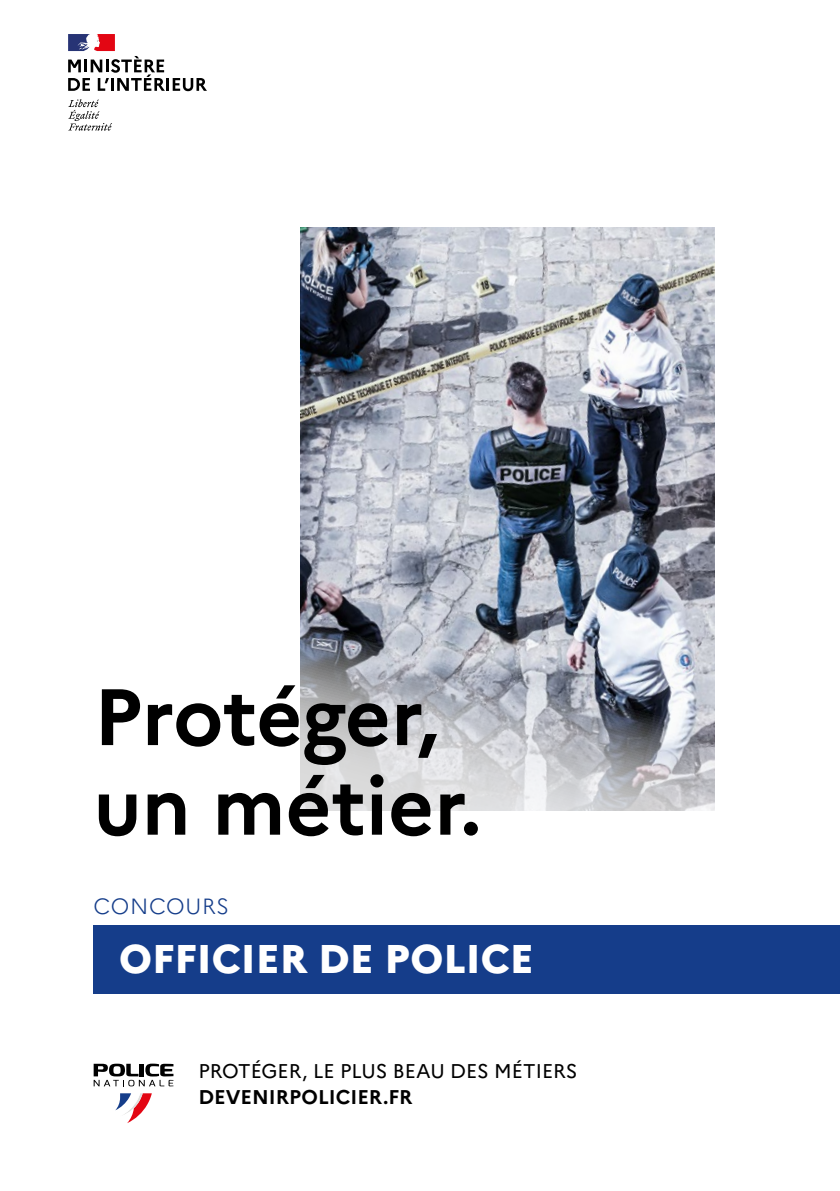
<style>
.page{position:relative;width:840px;height:1191px;background:#fff}
.page>*{position:absolute;margin:0;border:0;box-sizing:border-box;transform-origin:0 0}
.t1{font:700 79.6px/89.6px "Marianne";color:#000}
.t2{font:800 40px "Marianne";color:#fff}
.t3{font:300 22px "Marianne";letter-spacing:.03em;color:#153d8a}
.t4{font:19.8px "Marianne";color:#000}
.t5{font:700 19.8px "Marianne";color:#000}
</style>
<div class="page">
<svg style="left:68px;top:99px;width:44px;height:32px"></svg>
<svg style="left:68px;top:34px;width:139px;height:57px"></svg>
<svg style="left:115px;top:1093px;width:37px;height:30px"></svg>
<svg style="left:94px;top:1063px;width:79px;height:23px"></svg>
<div style="left:94px;top:925px;width:745px;height:69px;background:#153d8a"></div>
<img style="left:300px;top:227px;width:414px;height:583px">
<h1 class="t1" style="left:94px;top:672px;width:389px">Protéger, un métier.</h1>
<p class="t3" style="left:94px;top:892px;width:137px">CONCOURS</p>
<h2 class="t2" style="left:119px;top:934px;width:416px">OFFICIER DE POLICE</h2>
<p class="t4" style="left:198px;top:1058px;width:380px">PROTÉGER, LE PLUS BEAU DES MÉTIERS</p>
<p class="t5" style="left:198px;top:1085px;width:215px">DEVENIRPOLICIER.FR</p>
</div>
